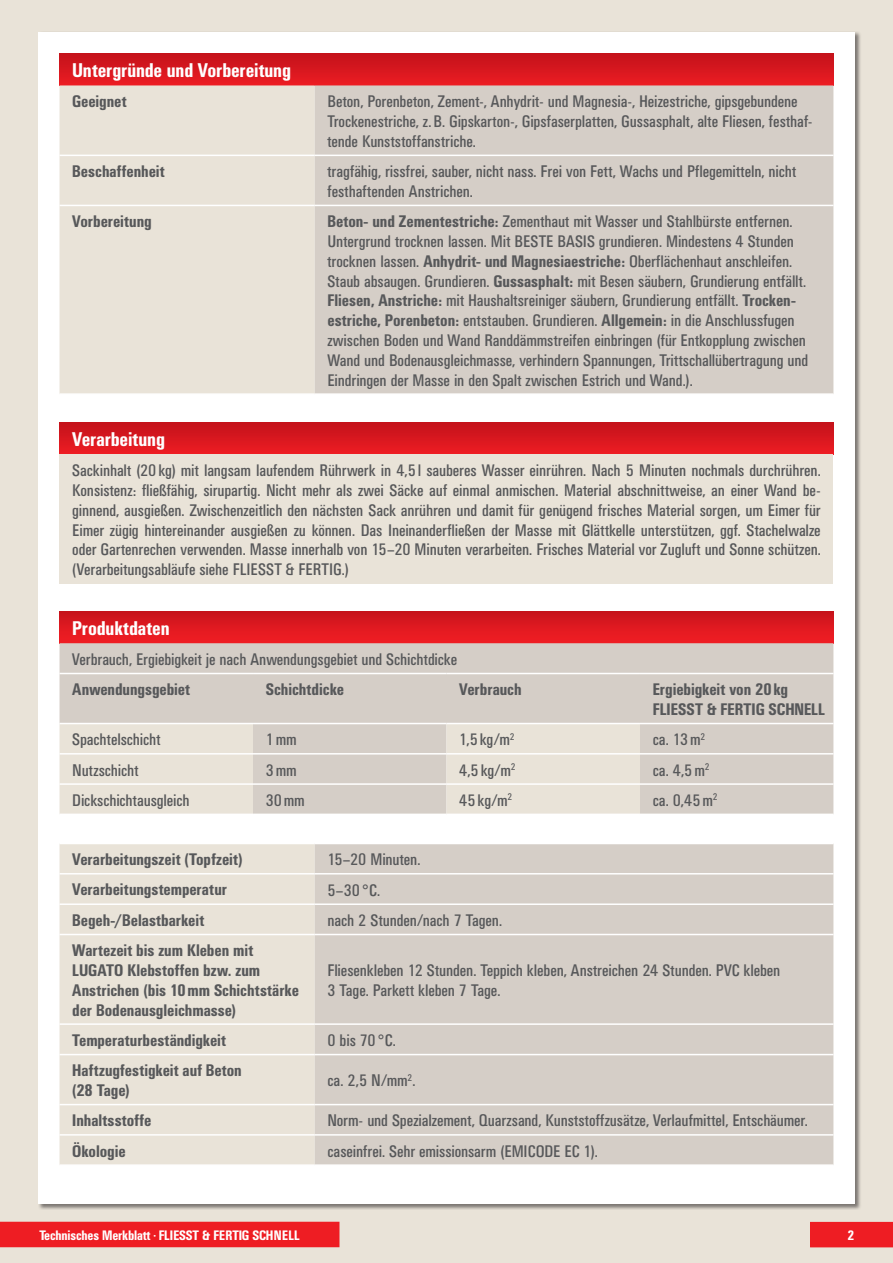
<style>
.page{position:relative;width:893px;height:1263px;background:#e9e3d8}
.page>*{position:absolute;margin:0;border:0;box-sizing:border-box;transform-origin:0 0}
.t1{font:500 condensed 19.5px "UN11";letter-spacing:.005em;color:#fff}
.t2{font:condensed 16.5px/19.8px "UN11";color:#57585a}
.t3{font:500 condensed 16.5px/19.8px "UN11";letter-spacing:.01em;color:#57585a}
.t4{font:500 condensed 13.5px "UN11";color:#fff}
.s1{font-weight:500}
.s2{font-family:"Univers"}
</style>
<div class="page">
<div style="left:38px;top:32px;width:817px;height:1171px;background:#fff"></div>
<div style="left:810px;top:1222px;width:83px;height:25px;background:#ee1d23"></div>
<div style="left:0;top:1222px;width:339px;height:25px;background:#ee1d23"></div>
<svg style="left:60px;top:54px;width:773px;height:31px;background:#d7171e"></svg>
<div style="left:60px;top:85px;width:255px;height:308px;background:#e9e3d8"></div>
<div style="left:315px;top:85px;width:518px;height:308px;background:#d5cec7"></div>
<hr style="left:60px;top:155px;width:255px;height:1px;background:#fff">
<hr style="left:315px;top:155px;width:518px;height:1px;background:#fff">
<hr style="left:60px;top:205px;width:255px;height:1px;background:#fff">
<hr style="left:315px;top:205px;width:518px;height:1px;background:#fff">
<div style="left:60px;top:422px;width:773px;height:32px;background:linear-gradient(to bottom,#c2121a,#ec1c23)"></div>
<div style="left:60px;top:454px;width:773px;height:130px;background:#e9e3d8"></div>
<div style="left:60px;top:611px;width:773px;height:32px;background:linear-gradient(to bottom,#c8131c,#f11e24)"></div>
<div style="left:60px;top:643px;width:773px;height:80px;background:#d5cec7"></div>
<div style="left:253px;top:674px;width:580px;height:140px;background:#d5cec7"></div>
<div style="left:60px;top:724px;width:193px;height:90px;background:#e9e3d8"></div>
<div style="left:446px;top:724px;width:194px;height:90px;background:#e9e3d8"></div>
<hr style="left:60px;top:753px;width:193px;height:1px;background:#fff">
<hr style="left:253px;top:753px;width:193px;height:1px;background:#fff">
<hr style="left:446px;top:753px;width:194px;height:1px;background:#fff">
<hr style="left:640px;top:753px;width:193px;height:1px;background:#fff">
<hr style="left:60px;top:783px;width:193px;height:2px;background:#fff">
<hr style="left:253px;top:783px;width:193px;height:2px;background:#fff">
<hr style="left:446px;top:783px;width:194px;height:2px;background:#fff">
<hr style="left:640px;top:783px;width:193px;height:2px;background:#fff">
<hr style="left:253px;top:723px;width:193px;height:1px;background:#fff">
<hr style="left:446px;top:723px;width:194px;height:1px;background:#fff">
<hr style="left:640px;top:723px;width:193px;height:1px;background:#fff">
<hr style="left:60px;top:673px;width:193px;height:1px;background:#fff">
<hr style="left:253px;top:673px;width:193px;height:1px;background:#fff">
<hr style="left:446px;top:673px;width:194px;height:1px;background:#fff">
<hr style="left:640px;top:673px;width:193px;height:1px;background:#fff">
<div style="left:60px;top:844px;width:255px;height:320px;background:#e9e3d8"></div>
<div style="left:315px;top:844px;width:518px;height:320px;background:#d5cec7"></div>
<hr style="left:60px;top:873px;width:255px;height:1px;background:#fff">
<hr style="left:315px;top:873px;width:518px;height:1px;background:#fff">
<hr style="left:60px;top:903px;width:255px;height:2px;background:#fff">
<hr style="left:315px;top:903px;width:518px;height:2px;background:#fff">
<hr style="left:60px;top:934px;width:255px;height:1px;background:#fff">
<hr style="left:315px;top:934px;width:518px;height:1px;background:#fff">
<hr style="left:60px;top:1023px;width:255px;height:2px;background:#fff">
<hr style="left:315px;top:1023px;width:518px;height:2px;background:#fff">
<hr style="left:60px;top:1054px;width:255px;height:1px;background:#fff">
<hr style="left:315px;top:1054px;width:518px;height:1px;background:#fff">
<hr style="left:60px;top:1104px;width:255px;height:1px;background:#fff">
<hr style="left:315px;top:1104px;width:518px;height:1px;background:#fff">
<hr style="left:60px;top:1134px;width:255px;height:1px;background:#fff">
<hr style="left:315px;top:1134px;width:518px;height:1px;background:#fff">
<p class="t1" style="left:72px;top:59px;width:220px">Untergründe und Vorbereitung</p>
<p class="t3" style="left:72px;top:91px;width:56px">Geeignet</p>
<p class="t2" style="left:327px;top:91px;width:486px">Beton, Porenbeton, Zement-, Anhydrit- und Magnesia-, Heizestriche, gipsgebundene<br>Trockenestriche, z.B. Gipskarton-, Gipsfaserplatten, Gussasphalt, alte Fliesen, festhaf&shy;tende Kunststoffanstriche.</p>
<p class="t3" style="left:72px;top:161px;width:94px">Beschaffenheit</p>
<p class="t2" style="left:327px;top:161px;width:470px">tragfähig, rissfrei, sauber, nicht nass. Frei von Fett, Wachs und Pflegemitteln, nicht festhaftenden Anstrichen.</p>
<p class="t3" style="left:72px;top:211px;width:81px">Vorbereitung</p>
<p class="t2" style="left:327px;top:211px;width:482px"><span class="s1">Beton- und Zementestriche:</span> Zementhaut mit Wasser und Stahlbürste entfernen.<br>Untergrund trocknen lassen. Mit BESTE BASIS grundieren. Mindestens 4 Stunden trocknen lassen. <span class="s1">Anhydrit- und Magnesiaestriche:</span> Oberflächenhaut anschleifen.<br>Staub absaugen. Grundieren. <span class="s1">Gussasphalt:</span> mit Besen säubern, Grundierung entfällt.<br><span class="s1">Fliesen, Anstriche:</span> mit Haushaltsreiniger säubern, Grundierung entfällt. <span class="s1">Trocken&shy;estriche, Porenbeton:</span> entstauben. Grundieren. <span class="s1">Allgemein:</span> in die Anschlussfugen zwischen Boden und Wand Randdämmstreifen einbringen (für Entkopplung zwischen Wand und Bodenausgleichmasse, verhindern Spannungen, Trittschallübertragung und Eindringen der Masse in den Spalt zwischen Estrich und Wand.).</p>
<p class="t1" style="left:72px;top:428px;width:94px">Verarbeitung</p>
<p class="t2" style="left:72px;top:460px;width:750px;text-align:justify">Sackinhalt (20 kg) mit langsam laufendem Rührwerk in 4,5 l sauberes Wasser einrühren. Nach 5 Minuten nochmals durchrühren.<br>Konsistenz: fließfähig, sirupartig. Nicht mehr als zwei Säcke auf einmal anmischen. Material abschnittweise, an einer Wand be&shy;ginnend, ausgießen. Zwischenzeitlich den nächsten Sack anrühren und damit für genügend frisches Material sorgen, um Eimer für Eimer zügig hintereinander ausgießen zu können. Das Ineinanderfließen der Masse mit Glättkelle unterstützen, ggf. Stachelwalze oder Gartenrechen verwenden. Masse innerhalb von 15–20 Minuten verarbeiten. Frisches Material vor Zugluft und Sonne schützen. (Verarbeitungsabläufe siehe FLIESST &amp; FERTIG.)</p>
<p class="t1" style="left:72px;top:617px;width:99px">Produktdaten</p>
<p class="t2" style="left:72px;top:649px;width:386px">Verbrauch, Ergiebigkeit je nach Anwendungsgebiet und Schichtdicke</p>
<p class="t3" style="left:72px;top:679px;width:119px">Anwendungsgebiet</p>
<p class="t3" style="left:266px;top:679px;width:80px">Schichtdicke</p>
<p class="t3" style="left:459px;top:679px;width:64px">Verbrauch</p>
<p class="t3" style="left:653px;top:679px;width:174px">Ergiebigkeit von 20 kg<br>FLIESST &amp; FERTIG SCHNELL</p>
<p class="t2" style="left:72px;top:729px;width:90px">Spachtelschicht</p>
<p class="t2" style="left:266px;top:729px;width:32px">1mm</p>
<p class="t2" style="left:459px;top:729px;width:57px">1,5 kg/m<sup>2</sup></p>
<p class="t2" style="left:653px;top:729px;width:54px">ca. 13m<sup>2</sup></p>
<p class="t2" style="left:72px;top:760px;width:68px">Nutzschicht</p>
<p class="t2" style="left:266px;top:760px;width:32px">3mm</p>
<p class="t2" style="left:459px;top:760px;width:58px">4,5 kg/m<sup>2</sup></p>
<p class="t2" style="left:653px;top:760px;width:58px">ca. 4,5m<sup>2</sup></p>
<p class="t2" style="left:72px;top:790px;width:119px">Dickschichtausgleich</p>
<p class="t2" style="left:266px;top:790px;width:40px">30mm</p>
<p class="t2" style="left:459px;top:790px;width:55px">45 kg/m<sup>2</sup></p>
<p class="t2" style="left:653px;top:790px;width:66px">ca. 0,45m<sup>2</sup></p>
<p class="t3" style="left:72px;top:849px;width:172px">Verarbeitungszeit (Topfzeit)</p>
<p class="t2" style="left:327px;top:849px;width:94px">15–20 Minuten.</p>
<p class="t3" style="left:72px;top:879px;width:156px">Verarbeitungstemperatur</p>
<p class="t2" style="left:327px;top:880px;width:54px">5–30<span class="s2">°</span>C.</p>
<p class="t3" style="left:72px;top:910px;width:133px">Begeh-/Belastbarkeit</p>
<p class="t2" style="left:327px;top:910px;width:176px">nach 2 Stunden/nach 7 Tagen.</p>
<p class="t3" style="left:72px;top:940px;width:228px">Wartezeit bis zum Kleben mit<br>LUGATO Klebstoffen bzw. zum<br>Anstrichen (bis 10mm Schichtstärke der Bodenausgleichmasse)</p>
<p class="t2" style="left:327px;top:960px;width:454px">Fliesenkleben 12 Stunden. Teppich kleben, Anstreichen 24 Stunden. PVC kleben<br>3 Tage. Parkett kleben 7 Tage.</p>
<p class="t3" style="left:72px;top:1030px;width:155px">Temperaturbeständigkeit</p>
<p class="t2" style="left:327px;top:1030px;width:70px">0 bis 70 <span class="s2">°</span>C.</p>
<p class="t3" style="left:72px;top:1060px;width:171px">Haftzugfestigkeit auf Beton (28 Tage)</p>
<p class="t2" style="left:327px;top:1070px;width:90px">ca. 2,5 N/mm<sup>2</sup>.</p>
<p class="t3" style="left:72px;top:1110px;width:81px">Inhaltsstoffe</p>
<p class="t2" style="left:327px;top:1110px;width:482px">Norm- und Spezialzement, Quarzsand, Kunststoffzusätze, Verlaufmittel, Entschäumer.</p>
<p class="t3" style="left:72px;top:1141px;width:55px">Ökologie</p>
<p class="t2" style="left:327px;top:1141px;width:272px">caseinfrei. Sehr emissionsarm (EMICODE EC 1).</p>
<p class="t4" style="left:39px;top:1227px;width:262px">Technisches Merkblatt <sup>•</sup> FLIESST &amp; FERTIG SCHNELL</p>
<p class="t4" style="left:847px;top:1227px;width:8px">2</p>
</div>
